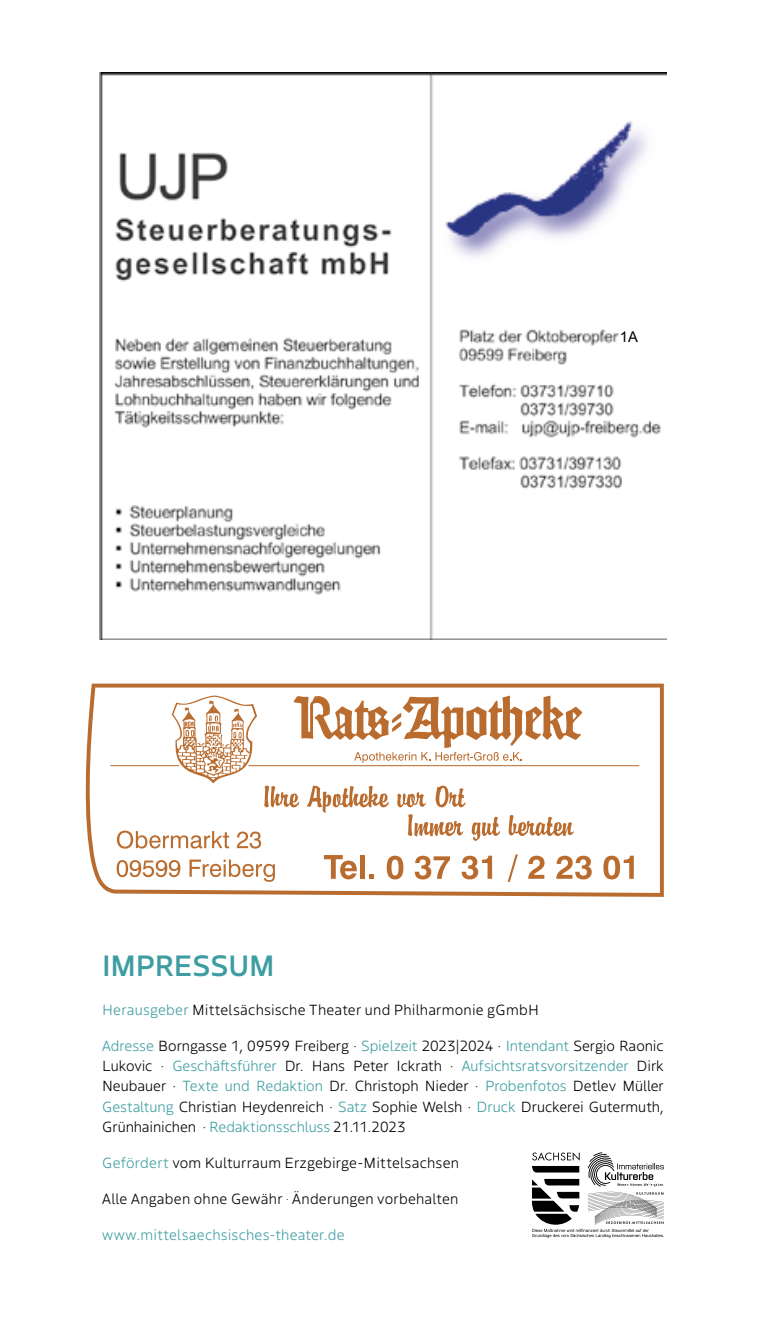
<style>
.page{position:relative;width:766px;height:1340px;background:#fff}
.page>*{position:absolute;margin:0;border:0;box-sizing:border-box;transform-origin:0 0}
.t1{font:500 29.25px "Boreal";letter-spacing:-.005em;color:#3e9da2}
.t2{font:14.85px "Arial";color:#000}
.t3{font:300 14.62px/20.2px "Boreal";letter-spacing:.015em;color:#000;text-align:justify}
.t4{font:300 14.62px "Boreal";letter-spacing:.015em;color:#3e9da2}
.s1{color:#3e9da2}
</style>
<div class="page">
<svg style="left:532px;top:1152px;width:131px;height:85px"></svg>
<img style="left:99px;top:73px;width:567px;height:566px">
<img style="left:434px;top:110px;width:220px;height:159px">
<div style="left:619px;top:327px;width:27px;height:18px;background:#fff"></div>
<svg style="left:85px;top:683px;width:578px;height:213px;fill:#ba6c2f"></svg>
<svg style="left:90px;top:687px;width:569px;height:206px"></svg>
<svg style="left:264px;top:785px;width:124px;height:27px"></svg>
<svg style="left:397px;top:785px;width:68px;height:51px"></svg>
<svg style="left:471px;top:815px;width:102px;height:25px"></svg>
<svg style="left:117px;top:830px;width:112px;height:18px"></svg>
<svg style="left:237px;top:831px;width:24px;height:17px"></svg>
<svg style="left:117px;top:860px;width:63px;height:17px"></svg>
<svg style="left:189px;top:859px;width:86px;height:22px"></svg>
<svg style="left:324px;top:855px;width:32px;height:24px"></svg>
<hr style="left:360px;top:855px;width:4px;height:23px;background:#ba6c2f">
<svg style="left:369px;top:874px;width:5px;height:4px"></svg>
<svg style="left:386px;top:855px;width:17px;height:24px"></svg>
<svg style="left:414px;top:855px;width:36px;height:24px"></svg>
<svg style="left:461px;top:855px;width:31px;height:24px"></svg>
<svg style="left:507px;top:854px;width:10px;height:27px"></svg>
<svg style="left:528px;top:855px;width:16px;height:23px"></svg>
<svg style="left:556px;top:855px;width:35px;height:24px"></svg>
<svg style="left:603px;top:855px;width:30px;height:24px"></svg>
<svg style="left:172px;top:695px;width:85px;height:88px"></svg>
<svg style="left:293px;top:695px;width:290px;height:68px"></svg>
<hr style="left:110px;top:765px;width:69px;height:1px;background:#ba6c2f">
<hr style="left:248px;top:765px;width:391px;height:1px;background:#ba6c2f">
<p class="t2" style="left:619px;top:327px;width:20px">1A</p>
<h1 class="t1" style="left:102px;top:942px;width:174px">IMPRESSUM</h1>
<p class="t3" style="left:102px;top:998px;width:438px"><span class="s1">Herausgeber</span> Mittelsächsische Theater und Philharmonie gGmbH</p>
<p class="t3" style="left:102px;top:1034px;width:563px"><span class="s1">Adresse</span> Borngasse 1, 09599 Freiberg · <span class="s1">Spielzeit</span> 2023|2024 · <span class="s1">Intendant</span> Sergio Raonic Lukovic · <span class="s1">Geschäftsführer</span> Dr. Hans Peter Ickrath · <span class="s1">Aufsichtsratsvorsitzender</span> Dirk Neubauer · <span class="s1">Texte und Redaktion</span> Dr. Christoph Nieder · <span class="s1">Probenfotos</span> Detlev Müller <span class="s1">Gestaltung</span> Christian Heydenreich · <span class="s1">Satz</span> Sophie Welsh · <span class="s1">Druck</span> Druckerei Gutermuth, Grünhainichen · <span class="s1">Redaktionsschluss</span> 21.11.2023</p>
<p class="t3" style="left:102px;top:1151px;width:358px"><span class="s1">Gefördert</span> vom Kulturraum Erzgebirge-Mittelsachsen</p>
<p class="t3" style="left:102px;top:1187px;width:358px">Alle Angaben ohne Gewähr . Änderungen vorbehalten</p>
<p class="t4" style="left:102px;top:1222px;width:244px">www.mittelsaechsisches-theater.de</p>
</div>
